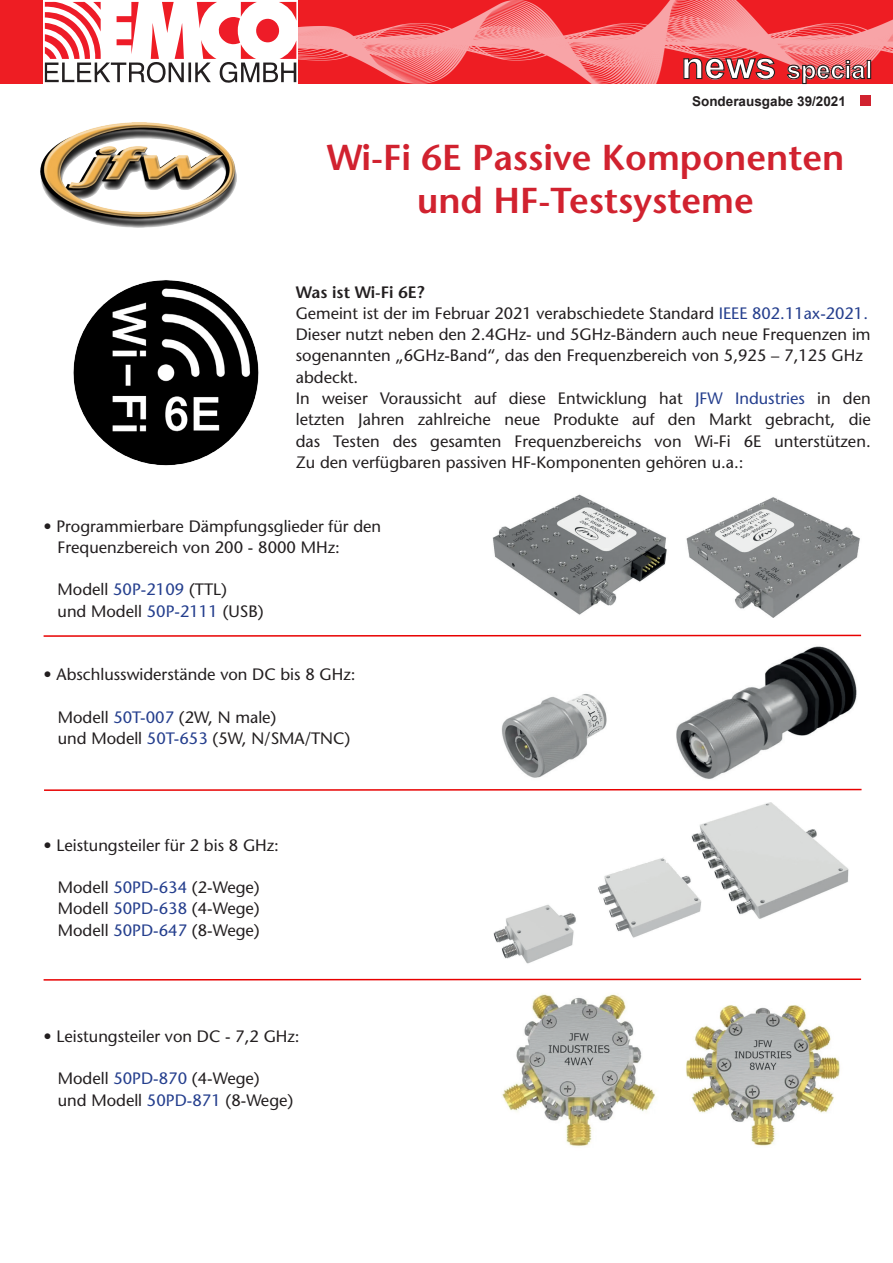
<style>
.page{position:relative;width:893px;height:1263px;background:#fff}
.page>*{position:absolute;margin:0;border:0;box-sizing:border-box;transform-origin:0 0}
.Infokasten_2{font:600 36px/42.5px "Stone Sans Std";color:#d1222f;text-align:center}
.t1{font:700 25.2px "Arial";color:#fff}
.Fließtext{font:500 16.5px/21.3px "Stone Sans Std";color:#231f20}
.Fließtext-2{font:600 16.5px "Stone Sans Std";color:#231f20}
.t2{font:700 13.5px "Arial";color:#231f20}
.s1{font-size:38.1px}
.s2{color:#253f8e}
</style>
<div class="page">
<div style="left:860px;top:96px;width:11px;height:10px;background:#d1222f"></div>
<div style="left:0;top:0;width:893px;height:84px;background:#ee1d23"></div>
<img style="left:298px;top:0;width:595px;height:84px">
<svg style="left:43px;top:0;width:255px;height:84px"></svg>
<svg style="left:45px;top:2px;width:251px;height:81px"></svg>
<svg style="left:683px;top:57px;width:93px;height:23px"></svg>
<svg style="left:786px;top:60px;width:80px;height:24px"></svg>
<div style="left:867px;top:60px;width:4px;height:19px;border:1px solid #231f20"></div>
<img style="left:41px;top:123px;width:195px;height:104px">
<img style="left:73px;top:280px;width:186px;height:186px">
<img style="left:502px;top:646px;width:355px;height:133px">
<img style="left:493px;top:802px;width:356px;height:162px">
<img style="left:492px;top:494px;width:368px;height:123px">
<img style="left:502px;top:994px;width:338px;height:153px">
<svg style="left:43px;top:634px;width:819px;height:3px"></svg>
<svg style="left:44px;top:788px;width:818px;height:3px"></svg>
<svg style="left:43px;top:978px;width:819px;height:3px;background:#f37f7f"></svg>
<h2 class="t1" style="left:681px;top:52px;width:193px"><span class="s1">news</span> special</h2>
<p class="t2" style="left:692px;top:92px;width:155px">Sonderausgabe 39/2021</p>
<p class="Infokasten_2" style="left:327px;top:136px;width:519px">Wi-Fi 6E Passive Komponenten und HF-Testsysteme</p>
<p class="Fließtext-2" style="left:296px;top:282px;width:130px">Was ist Wi-Fi 6E?</p>
<p class="Fließtext" style="left:296px;top:303px;width:576px">Gemeint ist der im Februar 2021 verabschiedete Standard <span class="s2">IEEE 802.11ax-2021.<br></span>Dieser nutzt neben den 2.4GHz- und 5GHz-Bändern auch neue Frequenzen im sogenannten „6GHz-Band“, das den Frequenzbereich von 5,925 – 7,125 GHz abdeckt.</p>
<p class="Fließtext" style="left:296px;top:388px;width:576px;text-align:justify">In weiser Voraussicht auf diese Entwicklung hat <span class="s2">JFW Industries</span> in den letzten Jahren zahlreiche neue Produkte auf den Markt gebracht, die das Testen des gesamten Frequenzbereichs von Wi-Fi 6E unterstützen.<br>Zu den verfügbaren passiven HF-Komponenten gehören u.a.:</p>
<p class="Fließtext" style="left:58px;top:515px;width:325px;text-indent:-14px">• Programmierbare Dämpfungsglieder für den<br>Frequenzbereich von 200 - 8000 MHz:</p>
<p class="Fließtext" style="left:58px;top:579px;width:208px">Modell <span class="s2">50P-2109</span> (TTL)<br>und Modell <span class="s2">50P-2111</span> (USB)</p>
<p class="Fließtext" style="left:44px;top:664px;width:313px">• Abschlusswiderstände von DC bis 8 GHz:</p>
<p class="Fließtext" style="left:58px;top:706px;width:294px">Modell <span class="s2">50T-007</span> (2W, N male)<br>und Modell <span class="s2">50T-653</span> (5W, N/SMA/TNC)</p>
<p class="Fließtext" style="left:44px;top:834px;width:237px">• Leistungsteiler für 2 bis 8 GHz:</p>
<p class="Fließtext" style="left:58px;top:877px;width:203px;text-align:justify">Modell <span class="s2">50PD-634</span> (2-Wege)<br>Modell <span class="s2">50PD-638</span> (4-Wege)<br>Modell <span class="s2">50PD-647</span> (8-Wege)</p>
<p class="Fließtext" style="left:44px;top:1025px;width:258px">• Leistungsteiler von DC - 7,2 GHz:</p>
<p class="Fließtext" style="left:58px;top:1068px;width:237px">Modell <span class="s2">50PD-870</span> (4-Wege)<br>und Modell <span class="s2">50PD-871</span> (8-Wege)</p>
</div>
